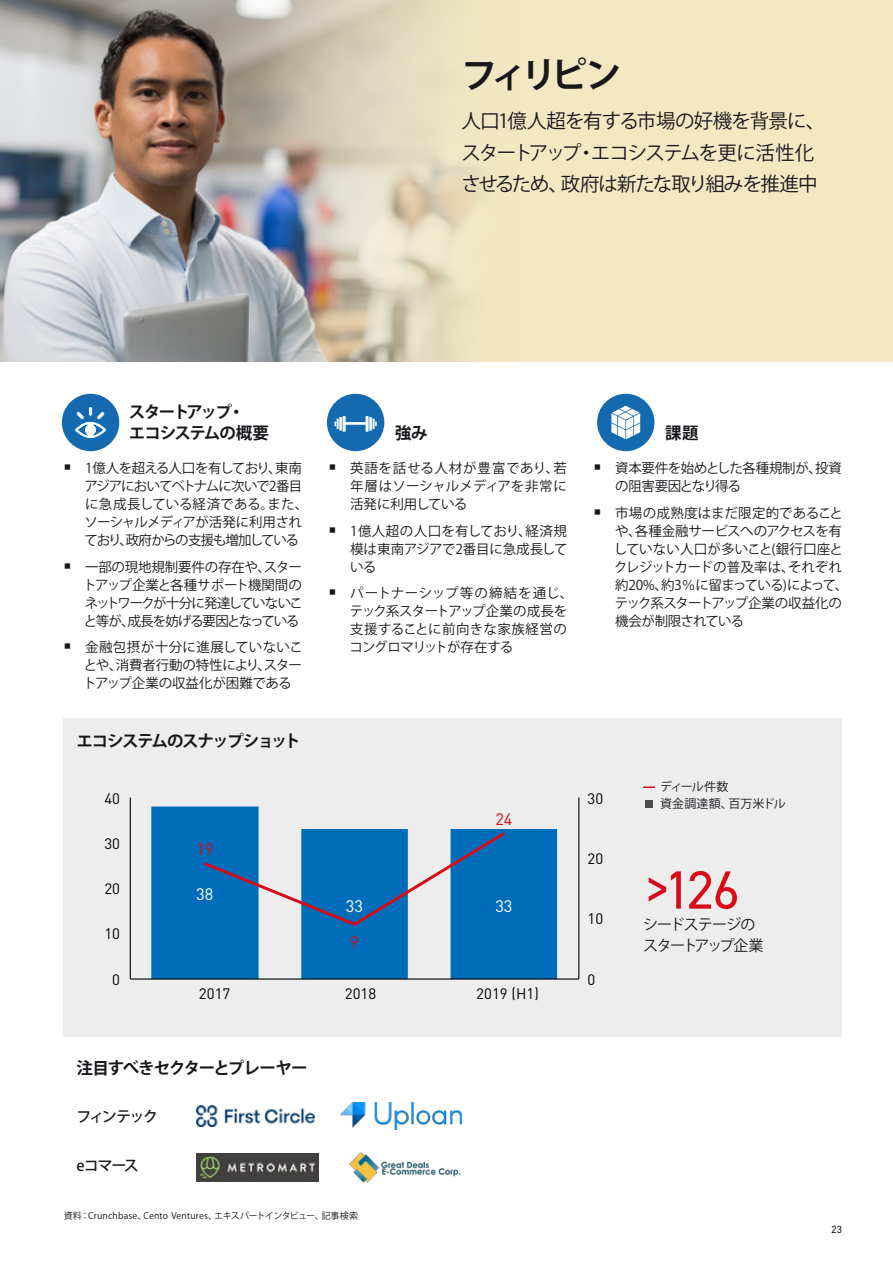
<style>
.page{position:relative;width:893px;height:1263px;background:#fff}
.page>*{position:absolute;margin:0;border:0;box-sizing:border-box;transform-origin:0 0}
.t1{font:54px "DIN2014";color:#d80c18}
.t2{font:700 36px "Koz Go Pr 6 N";letter-spacing:-.165em;color:#1a171c}
.t3{font:19.5px/31.5px "Koz Go Pr 6 N";letter-spacing:-.055em;color:#1a171c}
.t4{font:700 16.5px/21px "Koz Go Pr 6 N";letter-spacing:-.085em;color:#1a171c}
.t5{font:700 16.5px "Koz Go Pr 6 N";letter-spacing:-.065em;color:#1a171c}
.t6{font:16.5px "DIN Pro";color:#fff}
.t7{font:16.5px "DIN Pro";color:#d80c18}
.t8{font:15px "DIN Pro";letter-spacing:.005em;color:#000}
.t9{font:15px/21px "Koz Go Pr 6 N";letter-spacing:-.085em;color:#1a171c}
.t10{font:500 15px "Koz Go Pr 6 N";letter-spacing:-.1em;color:#1a171c}
.t11{font:13.5px/18px "Koz Go Pr 6 N";letter-spacing:-.025em;color:#1a171c;text-align:justify}
.t12{font:13.5px/18px "Koz Go Pr 6 N";letter-spacing:-.055em;color:#1a171c}
.t13{font:12px/16.5px "Koz Go Pr 6 N";letter-spacing:.005em;color:#1a171c}
.t14{font:10.5px "DIN2014";color:#1a171c}
.t15{font:9px "Koz Go Pr 6 N";letter-spacing:.01em;color:#1a171c}
</style>
<div class="page">
<div style="left:129px;top:0;width:764px;height:361px;background:#f3e8c2"></div>
<div style="left:327px;top:394px;width:57px;height:57px;background:#156aaf;border-radius:50%"></div>
<svg style="left:334px;top:416px;width:43px;height:16px"></svg>
<div style="left:597px;top:394px;width:57px;height:57px;background:#156aaf;border-radius:50%"></div>
<svg style="left:611px;top:406px;width:29px;height:33px"></svg>
<div style="left:62px;top:394px;width:57px;height:57px;background:#156aaf;border-radius:50%"></div>
<div style="left:88px;top:406px;width:5px;height:10px;background:#fff;border-radius:2px"></div>
<div style="left:88px;top:406px;width:5px;height:11px;border:1px solid #006dbb;border-radius:2px"></div>
<svg style="left:74px;top:410px;width:33px;height:29px"></svg>
<div style="left:64px;top:718px;width:778px;height:319px;background:#ededee"></div>
<img style="left:0;top:0;width:483px;height:361px">
<svg style="left:151px;top:806px;width:406px;height:172px;fill:#006dbb"></svg>
<hr style="left:578px;top:797px;width:1px;height:182px;background:#000">
<hr style="left:130px;top:797px;width:1px;height:182px;background:#000">
<hr style="left:130px;top:978px;width:449px;height:1px;background:#000">
<svg style="left:201px;top:829px;width:307px;height:99px"></svg>
<img style="left:196px;top:1106px;width:118px;height:21px">
<img style="left:341px;top:1103px;width:120px;height:27px">
<img style="left:196px;top:1153px;width:123px;height:28px">
<img style="left:349px;top:1152px;width:112px;height:31px">
<div style="left:645px;top:800px;width:8px;height:8px;background:#4d4d4d"></div>
<svg style="left:643px;top:786px;width:12px;height:2px"></svg>
<h2 class="t2" style="left:461px;top:55px;width:161px">フィリピン</h2>
<h3 class="t3" style="left:461px;top:106px;width:366px">人口1億人超を有する市場の好機を背景に、スタートアップ・エコシステムを更に活性化させるため、政府は新たな取り組みを推進中</h3>
<p class="t4" style="left:129px;top:402px;width:141px">スタートアップ・<br>エコシステムの概要</p>
<p class="t12" style="left:84px;top:460px;width:226px">1億人を超える人口を有しており、東南アジアにおいてベトナムに次いで2番目に急成長している経済である。また、ソーシャルメディアが活発に利用されており、政府からの支援も増加している</p>
<p class="t11" style="left:83px;top:558px;width:221px">一部の現地規制要件の存在や、スタートアップ企業と各種サポート機関間のネットワークが十分に発達していないこと等が、成長を妨げる要因となっている</p>
<p class="t11" style="left:83px;top:638px;width:221px">金融包摂が十分に進展していないことや、消費者行動の特性により、スタートアップ企業の収益化が困難である</p>
<p class="t4" style="left:77px;top:731px;width:226px">エコシステムのスナップショット</p>
<p class="t8" style="left:104px;top:788px;width:17px">40</p>
<p class="t8" style="left:104px;top:833px;width:17px">30</p>
<p class="t8" style="left:104px;top:879px;width:17px">20</p>
<p class="t8" style="left:104px;top:924px;width:17px">10</p>
<p class="t8" style="left:112px;top:969px;width:9px">0</p>
<p class="t7" style="left:196px;top:837px;width:19px">19</p>
<p class="t6" style="left:196px;top:882px;width:19px">38</p>
<p class="t4" style="left:395px;top:422px;width:34px">強み</p>
<p class="t4" style="left:665px;top:422px;width:35px">課題</p>
<p class="t11" style="left:350px;top:460px;width:218px">英語を話せる人材が豊富であり、若年層はソーシャルメディアを非常に活発に利用している</p>
<p class="t11" style="left:350px;top:522px;width:219px">1億人超の人口を有しており、経済規模は東南アジアで2番目に急成長している</p>
<p class="t11" style="left:350px;top:585px;width:225px;text-align:left">パートナーシップ等の締結を通じ、テック系スタートアップ企業の成長を支援することに前向きな家族経営のコングロマリットが存在する</p>
<p class="t11" style="left:615px;top:460px;width:228px">資本要件を始めとした各種規制が、投資の阻害要因となり得る</p>
<p class="t11" style="left:614px;top:504px;width:236px;text-align:left">市場の成熟度はまだ限定的であることや、各種金融サービスへのアクセスを有していない人口が多いこと(銀行口座とクレジットカードの普及率は、それぞれ約20%、約3％に留まっている)によって、テック系スタートアップ企業の収益化の機会が制限されている</p>
<p class="t7" style="left:495px;top:807px;width:19px">24</p>
<p class="t6" style="left:346px;top:894px;width:19px">33</p>
<p class="t6" style="left:495px;top:894px;width:19px">33</p>
<p class="t7" style="left:350px;top:931px;width:10px">9</p>
<p class="t8" style="left:587px;top:788px;width:17px">30</p>
<p class="t8" style="left:587px;top:848px;width:17px">20</p>
<p class="t8" style="left:587px;top:909px;width:17px">10</p>
<p class="t8" style="left:587px;top:969px;width:9px">0</p>
<p class="t13" style="left:660px;top:779px;width:127px">ディール件数<br>資金調達額、百万米ドル</p>
<h1 class="t1" style="left:643px;top:856px;width:98px">&gt;126</h1>
<p class="t9" style="left:643px;top:914px;width:159px">シードステージの　　　スタートアップ企業</p>
<p class="t8" style="left:199px;top:984px;width:33px">2017</p>
<p class="t8" style="left:345px;top:984px;width:33px">2018</p>
<p class="t8" style="left:476px;top:984px;width:64px">2019 (H1)</p>
<p class="t5" style="left:77px;top:1058px;width:233px">注目すべきセクターとプレーヤー</p>
<p class="t10" style="left:77px;top:1108px;width:83px">フィンテック</p>
<p class="t10" style="left:77px;top:1157px;width:64px">eコマース</p>
<p class="t15" style="left:64px;top:1211px;width:296px">資料：Crunchbase、Cento Ventures、エキスパートインタビュー、記事検索</p>
<p class="t14" style="left:831px;top:1223px;width:12px">23</p>
</div>
